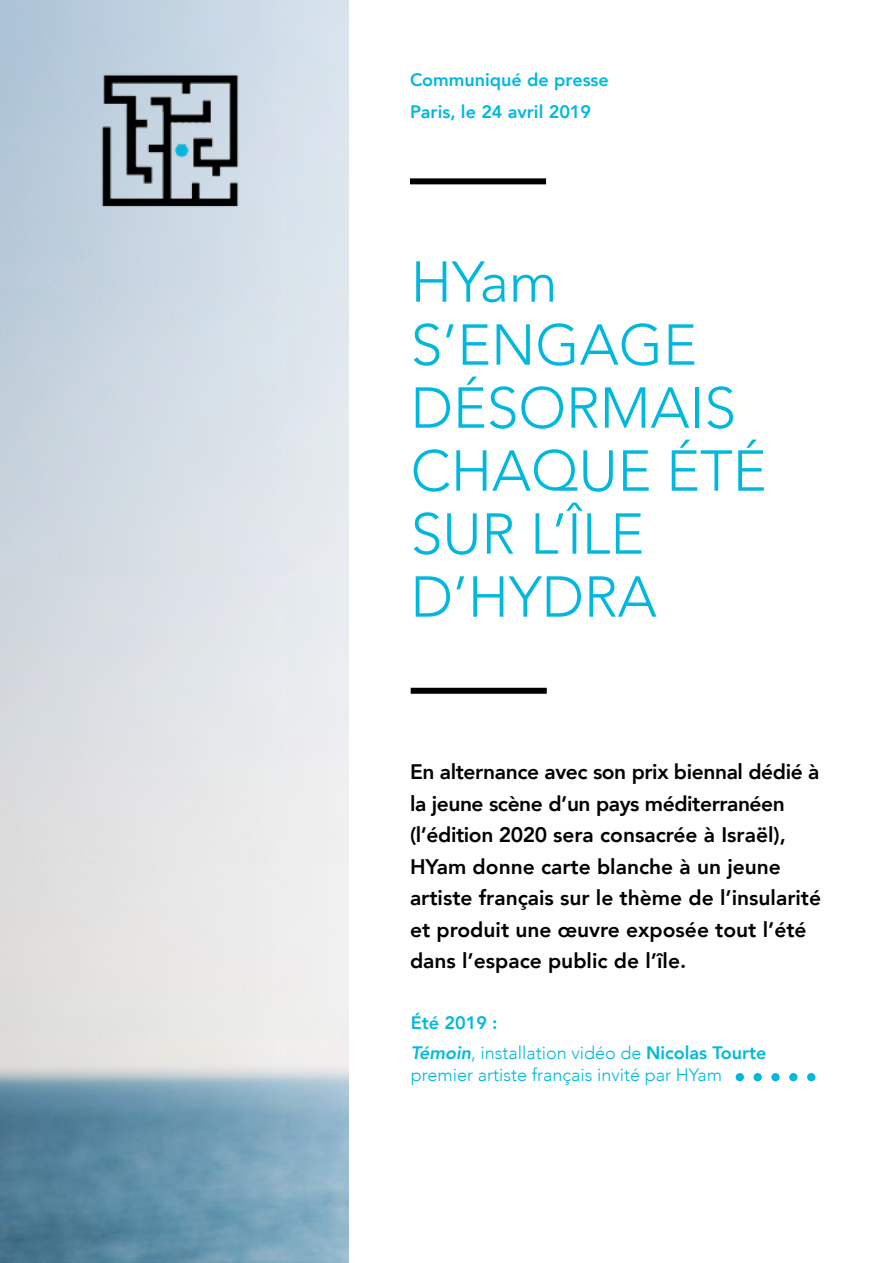
<style>
.page{position:relative;width:893px;height:1263px;background:#fff}
.page>*{position:absolute;margin:0;border:0;box-sizing:border-box;transform-origin:0 0}
.t1{font:300 57px/63px "Avenir";color:#00b8dd}
.t2{font:800 21px/31.5px "Avenir";color:#000}
.t3{font:800 18px/32px "Avenir";color:#00b8dd}
.t4{font:300 18px "Avenir";color:#00b8dd}
.s1{font-style:italic}
.s2{font-weight:300}
</style>
<div class="page">
<img style="left:0;top:0;width:349px;height:1263px">
<div style="left:410px;top:178px;width:136px;height:6px;background:#000"></div>
<div style="left:411px;top:688px;width:136px;height:6px;background:#000"></div>
<img style="left:99px;top:68px;width:144px;height:145px">
<div style="left:736px;top:1073px;width:8px;height:8px;background:#00b8dd;border-radius:50%"></div>
<div style="left:753px;top:1073px;width:9px;height:8px;background:#00b8dd;border-radius:50%"></div>
<div style="left:771px;top:1073px;width:9px;height:8px;background:#00b8dd;border-radius:50%"></div>
<div style="left:789px;top:1073px;width:8px;height:8px;background:#00b8dd;border-radius:50%"></div>
<div style="left:807px;top:1073px;width:8px;height:8px;background:#00b8dd;border-radius:50%"></div>
<p class="t3" style="left:410px;top:64px;width:200px">Communiqué de presse<br>Paris, le 24 avril 2019</p>
<h1 class="t1" style="left:411px;top:251px;width:357px">HYam<br>S’ENGAGE<br>DÉSORMAIS<br>CHAQUE ÉTÉ<br>SUR L’ÎLE<br>D’HYDRA</h1>
<p class="t2" style="left:410px;top:756px;width:413px">En alternance avec son prix biennal dédié à la jeune scène d’un pays méditerranéen (l’édition 2020 sera consacrée à Israël), HYam donne carte blanche à un jeune artiste français sur le thème de l’insularité et produit une œuvre exposée tout l’été dans l’espace public de l’île.</p>
<p class="t3" style="left:411px;top:1007px;width:357px;line-height:30px">Été 2019 :<br><span class="s1">Témoin</span><span class="s2">, installation vidéo de</span> Nicolas Tourte</p>
<p class="t4" style="left:411px;top:1064px;width:313px">premier artiste français invité par HYam</p>
</div>
